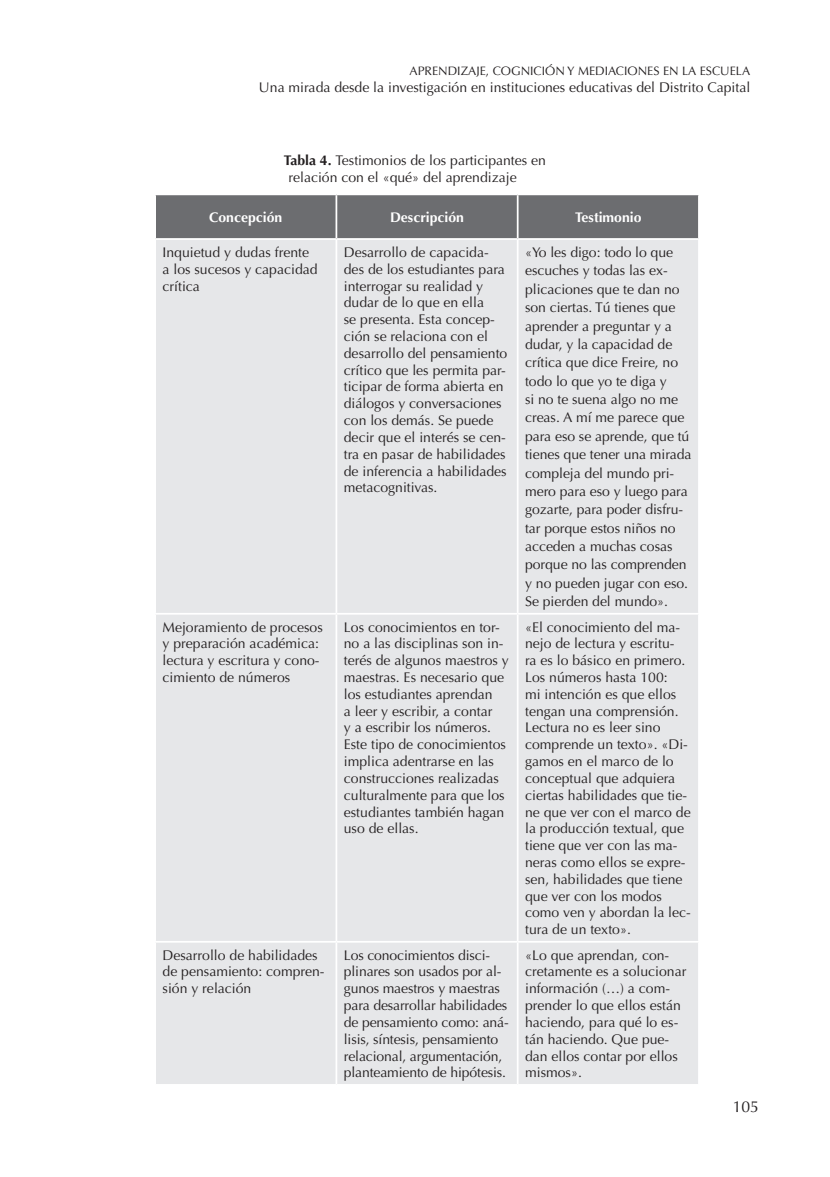
<style>
.page{position:relative;width:830px;height:1177px;background:#fff}
.page>*{position:absolute;margin:0;border:0;box-sizing:border-box;transform-origin:0 0}
.t1{font:15.75px "Optima";color:#231f20}
.t2{font:14px/16.8px "Optima";color:#231f20}
.t3{font:700 14px "Optima";color:#fff}
.t4{font:12.25px "Optima";color:#231f20}
.s1{font-weight:700}
</style>
<div class="page">
<div style="left:156px;top:195px;width:541px;height:43px;background:#6c6d70"></div>
<div style="left:156px;top:240px;width:541px;height:843px;background:#e6e7e9"></div>
<hr style="left:335px;top:195px;width:2px;height:43px;background:#fff">
<hr style="left:516px;top:195px;width:2px;height:43px;background:#fff">
<hr style="left:335px;top:240px;width:2px;height:373px;background:#fff">
<hr style="left:516px;top:240px;width:2px;height:373px;background:#fff">
<hr style="left:154px;top:613px;width:182px;height:1px;background:#fff">
<hr style="left:336px;top:613px;width:181px;height:1px;background:#fff">
<hr style="left:335px;top:614px;width:2px;height:326px;background:#fff">
<hr style="left:517px;top:613px;width:182px;height:1px;background:#fff">
<hr style="left:516px;top:614px;width:2px;height:326px;background:#fff">
<hr style="left:154px;top:940px;width:182px;height:2px;background:#fff">
<hr style="left:336px;top:940px;width:181px;height:2px;background:#fff">
<hr style="left:335px;top:942px;width:2px;height:141px;background:#fff">
<hr style="left:517px;top:940px;width:182px;height:2px;background:#fff">
<hr style="left:516px;top:942px;width:2px;height:141px;background:#fff">
<p class="t4" style="left:409px;top:64px;width:342px">APRENDIZAJE, COGNICIÓN Y MEDIACIONES EN LA ESCUELA</p>
<p class="t2" style="left:259px;top:79px;width:492px">Una mirada desde la investigación en instituciones educativas del Distrito Capital</p>
<p class="t2" style="left:288px;top:152px;width:259px;text-indent:-4px"><span class="s1">Tabla</span> <span class="s1">4</span><span class="s1">.</span> Testimonios de los participantes en relación con el «qué» del aprendizaje</p>
<p class="t3" style="left:209px;top:209px;width:75px">Concepción</p>
<p class="t3" style="left:390px;top:209px;width:75px">Descripción</p>
<p class="t3" style="left:574px;top:209px;width:68px">Testimonio</p>
<p class="t2" style="left:162px;top:244px;width:156px">Inquietud y dudas frente a los sucesos y capacidad crítica</p>
<p class="t2" style="left:343px;top:244px;width:165px">Desarrollo de capacida&shy;des de los estudiantes para interrogar su realidad y dudar de lo que en ella<br>se presenta. Esta concep&shy;ción se relaciona con el desarrollo del pensamiento crítico que les permita par&shy;ticipar de forma abierta en diálogos y conversaciones con los demás. Se puede decir que el interés se cen&shy;tra en pasar de habilidades de inferencia a habilidades metacognitivas.</p>
<p class="t2" style="left:525px;top:243px;width:168px;line-height:18.4px">«Yo les digo:todo lo que escuches y todas las ex&shy;plicaciones que te dan no son ciertas. Tú tienes que aprender a preguntar y a dudar, y la capacidad de crítica que dice Freire, no todo lo que yo te diga y<br>si no te suena algo no me creas. A mí me parece que para eso se aprende, que tú tienes que tener una mirada compleja del mundo pri&shy;mero para eso y luego para gozarte, para poder disfru&shy;tar porque estos niños no acceden a muchas cosas porque no las comprenden y no pueden jugar con eso.<br>Se pierden del mundo».</p>
<p class="t2" style="left:162px;top:618px;width:162px">Mejoramiento de procesos y preparación académica: lectura y escritura y cono&shy;cimiento de números</p>
<p class="t2" style="left:343px;top:618px;width:166px">Los conocimientos en tor&shy;no a las disciplinas son in&shy;terés de algunos maestros y maestras. Es necesario que los estudiantes aprendan<br>a leer y escribir, a contar<br>y a escribir los números.<br>Este tipo de conocimientos implica adentrarse en las construcciones realizadas culturalmente para que los estudiantes también hagan uso de ellas.</p>
<p class="t2" style="left:525px;top:618px;width:167px">«El conocimiento del ma&shy;nejo de lectura y escritu-<br>ra es lo básico en primero.<br>Los números hasta 100:<br>mi intención es que ellos tengan una comprensión.<br>Lectura no es leer sino comprende un texto». «Di&shy;gamos en el marco de lo conceptual que adquiera ciertas habilidades que tie&shy;ne que ver con el marco de la producción textual, que tiene que ver con las ma&shy;neras como ellos se expre&shy;sen, habilidades que tiene que ver con los modos como ven y abordan la lec&shy;tura de un texto».</p>
<p class="t2" style="left:162px;top:946px;width:163px">Desarrollo de habilidades de pensamiento:compren&shy;sión y relación</p>
<p class="t2" style="left:343px;top:946px;width:166px">Los conocimientos disci&shy;plinares son usados por al&shy;gunos maestros y maestras para desarrollar habilidades de pensamiento como:aná&shy;lisis, síntesis, pensamiento relacional, argumentación, planteamiento de hipótesis.</p>
<p class="t2" style="left:525px;top:946px;width:163px">«Lo que aprendan, con&shy;cretamente es a solucionar información (…) a com&shy;prender lo que ellos están haciendo, para qué lo es&shy;tán haciendo. Que pue&shy;dan ellos contar por ellos mismos».</p>
<p class="t1" style="left:732px;top:1097px;width:28px">105</p>
</div>
